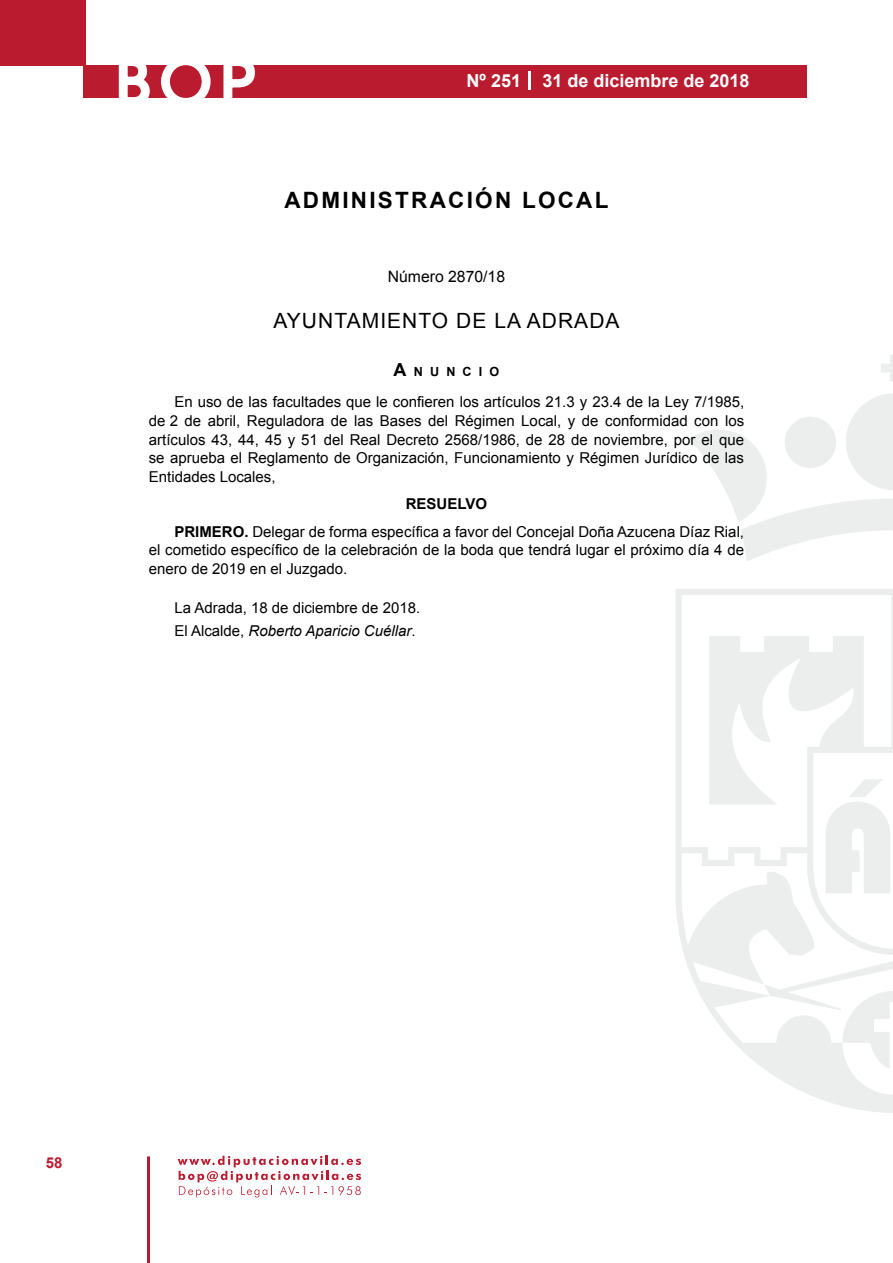
<style>
.page{position:relative;width:893px;height:1263px;background:#fff}
.page>*{position:absolute;margin:0;border:0;box-sizing:border-box;transform-origin:0 0}
.t1{font:500 61.5px "Avant Garde";color:#fff}
.t2{font:700 22.5px "Arial";letter-spacing:.1em;color:#000}
.t3{font:21px "Arial";letter-spacing:.05em;color:#000}
.t4{font:700 18px "Arial";color:#fff}
.t5{font:15.75px "Arial";color:#000}
.t6{font:15px/18.8px "Arial";color:#000}
.t7{font:700 15px "Arial";color:#ba1b2f}
.t8{font:700 12.6px "Arial";letter-spacing:.57em;color:#000}
.s1{font-size:18px}
.s2{font-weight:700}
.s3{font-style:italic}
</style>
<div class="page">
<svg style="left:178px;top:1156px;width:183px;height:41px"></svg>
<hr style="left:147px;top:1156px;width:3px;height:107px;background:#ba1b2f">
<div style="left:0;top:0;width:85px;height:66px;background:#ba1b2f"></div>
<div style="left:84px;top:65px;width:723px;height:33px;background:#ba1b2f"></div>
<svg style="left:118px;top:65px;width:32px;height:33px"></svg>
<svg style="left:161px;top:65px;width:50px;height:33px"></svg>
<svg style="left:223px;top:65px;width:32px;height:33px"></svg>
<svg style="left:529px;top:71px;width:2px;height:19px"></svg>
<svg style="left:881px;top:355px;width:12px;height:27px"></svg>
<svg style="left:690px;top:393px;width:203px;height:168px"></svg>
<svg style="left:676px;top:589px;width:217px;height:524px"></svg>
<svg style="left:764px;top:984px;width:129px;height:86px"></svg>
<svg style="left:825px;top:779px;width:66px;height:114px"></svg>
<h1 class="t1" style="left:115px;top:44px;width:141px">BOP</h1>
<p class="t4" style="left:467px;top:69px;width:284px">Nº 251 31 de diciembre de 2018</p>
<h2 class="t2" style="left:284px;top:185px;width:325px">ADMINISTRACIÓN LOCAL</h2>
<p class="t5" style="left:388px;top:266px;width:119px">Número 2870/18</p>
<h3 class="t3" style="left:273px;top:307px;width:348px">AYUNTAMIENTO DE LA ADRADA</h3>
<p class="t8" style="left:394px;top:363px;width:107px"><span class="s1">A</span>NUNCIO</p>
<p class="t6" style="left:149px;top:392px;width:597px;text-align:justify;text-indent:26px">En uso de las facultades que le confieren los artículos 21.3 y 23.4 de la Ley 7/1985, de 2 de abril, Reguladora de las Bases del Régimen Local, y de conformidad con los artículos 43, 44, 45 y 51 del Real Decreto 2568/1986, de 28 de noviembre, por el que se aprueba el Reglamento de Organización, Funcionamiento y Régimen Jurídico de las Entidades Locales,</p>
<p class="t6" style="left:174px;top:490px;width:571px;line-height:27.3px;text-indent:231px"><span class="s2">RESUELVO<br>PRIMERO.</span> Delegar de forma específica a favor del Concejal Doña Azucena Díaz Rial,</p>
<p class="t6" style="left:149px;top:541px;width:597px">el cometido específico de la celebración de la boda que tendrá lugar el próximo día 4 de enero de 2019 en el Juzgado.</p>
<p class="t6" style="left:174px;top:597px;width:247px;line-height:22.2px">La Adrada, 18 de diciembre de 2018.<br>El Alcalde, <span class="s3">Roberto Aparicio Cuéllar</span>.</p>
<p class="t7" style="left:46px;top:1153px;width:18px">58</p>
</div>
